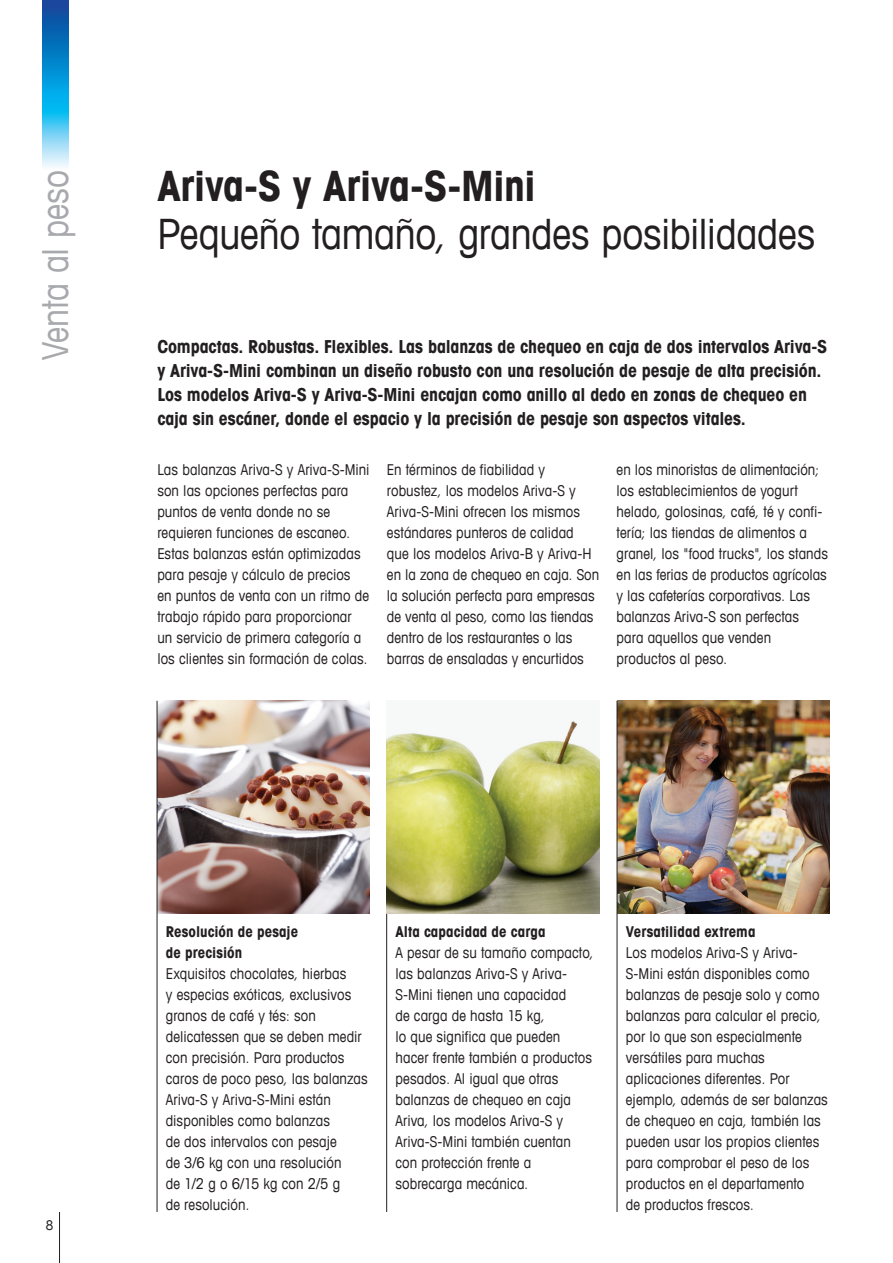
<style>
.page{position:relative;width:893px;height:1263px;background:#fff}
.page>*{position:absolute;margin:0;border:0;box-sizing:border-box;transform-origin:0 0}
.t1{font:condensed 42px "Avant Garde Com";letter-spacing:-.005em;color:#231f20}
.t2{font:700 condensed 42px "Avant Garde Com";letter-spacing:-.015em;color:#231f20}
.t3{font:condensed 36px "Avant Garde Com";letter-spacing:-.01em;color:#a8a9ad}
.t4{font:700 condensed 18px/24px "Avant Garde Com";letter-spacing:-.01em;color:#231f20}
.t5{font:condensed 15px/21px "Avant Garde Com";letter-spacing:.005em;color:#231f20}
.t6{font:700 condensed 15px/21px "Avant Garde Com";letter-spacing:.005em;color:#231f20}
.t7{font:condensed 13.5px "Avant Garde Com";color:#231f20}
</style>
<div class="page">
<img style="left:43px;top:0;width:25px;height:167px">
<hr style="left:59px;top:1212px;width:1px;height:51px;background:#231f20">
<img style="left:158px;top:701px;width:212px;height:212px">
<img style="left:618px;top:701px;width:212px;height:212px">
<hr style="left:157px;top:701px;width:1px;height:511px;background:#231f20">
<hr style="left:386px;top:701px;width:1px;height:511px;background:#231f20">
<hr style="left:617px;top:701px;width:1px;height:511px;background:#231f20">
<img style="left:387px;top:720px;width:212px;height:193px">
<h2 class="t3" style="left:33px;top:360px;width:191px;rotate:-90deg">Venta al peso</h2>
<h1 class="t2" style="left:157px;top:158px;width:380px">Ariva-S y Ariva-S-Mini</h1>
<h1 class="t1" style="left:157px;top:207px;width:660px">Pequeño tamaño, grandes posibilidades</h1>
<p class="t4" style="left:157px;top:334px;width:671px">Compactas. Robustas. Flexibles. Las balanzas de chequeo en caja de dos intervalos Ariva-S y Ariva-S-Mini combinan un diseño robusto con una resolución de pesaje de alta precisión.<br>Los modelos Ariva-S y Ariva-S-Mini encajan como anillo al dedo en zonas de chequeo en caja sin escáner, donde el espacio y la precisión de pesaje son aspectos vitales.</p>
<p class="t5" style="left:157px;top:459px;width:214px">Las balanzas Ariva-S y Ariva-S-Mini son las opciones perfectas para puntos de venta donde no se requieren funciones de escaneo.<br>Estas balanzas están optimizadas para pesaje y cálculo de precios<br>en puntos de venta con un ritmo de trabajo rápido para proporcionar un servicio de primera categoría a los clientes sin formación de colas.</p>
<p class="t5" style="left:387px;top:459px;width:214px">En términos de fiabilidad y robustez, los modelos Ariva-S y<br>Ariva-S-Mini ofrecen los mismos estándares punteros de calidad que los modelos Ariva-B y Ariva-H en la zona de chequeo en caja. Son la solución perfecta para empresas de venta al peso, como las tiendas dentro de los restaurantes o las barras de ensaladas y encurtidos</p>
<p class="t5" style="left:617px;top:459px;width:213px">en los minoristas de alimentación; los establecimientos de yogurt helado, golosinas, café, té y confi&shy;tería; las tiendas de alimentos a granel, los "food trucks", los stands en las ferias de productos agrícolas y las cafeterías corporativas. Las balanzas Ariva-S son perfectas para aquellos que venden productos al peso.</p>
<p class="t7" style="left:46px;top:1217px;width:9px">8</p>
<p class="t6" style="left:166px;top:921px;width:134px">Resolución de pesaje de precisión</p>
<p class="t5" style="left:166px;top:963px;width:204px">Exquisitos chocolates, hierbas<br>y especias exóticas, exclusivos granos de café y tés: son delicatessen que se deben medir con precisión. Para productos caros de poco peso, las balanzas<br>Ariva-S y Ariva-S-Mini están disponibles como balanzas<br>de dos intervalos con pesaje<br>de 3/6 kg con una resolución<br>de 1/2 g o 6/15 kg con 2/5 g<br>de resolución.</p>
<p class="t6" style="left:395px;top:921px;width:152px">Alta capacidad de carga</p>
<p class="t5" style="left:395px;top:942px;width:200px">A pesar de su tamaño compacto, las balanzas Ariva-S y Ariva-<br>S-Mini tienen una capacidad<br>de carga de hasta 15 kg,<br>lo que significa que pueden hacer frente también a productos pesados. Al igual que otras balanzas de chequeo en caja<br>Ariva, los modelos Ariva-S y<br>Ariva-S-Mini también cuentan con protección frente a sobrecarga mecánica.</p>
<p class="t6" style="left:626px;top:921px;width:131px">Versatilidad extrema</p>
<p class="t5" style="left:626px;top:942px;width:204px">Los modelos Ariva-S y Ariva-<br>S-Mini están disponibles como balanzas de pesaje solo y como balanzas para calcular el precio, por lo que son especialmente versátiles para muchas aplicaciones diferentes. Por ejemplo, además de ser balanzas de chequeo en caja, también las pueden usar los propios clientes para comprobar el peso de los productos en el departamento<br>de productos frescos.</p>
</div>
